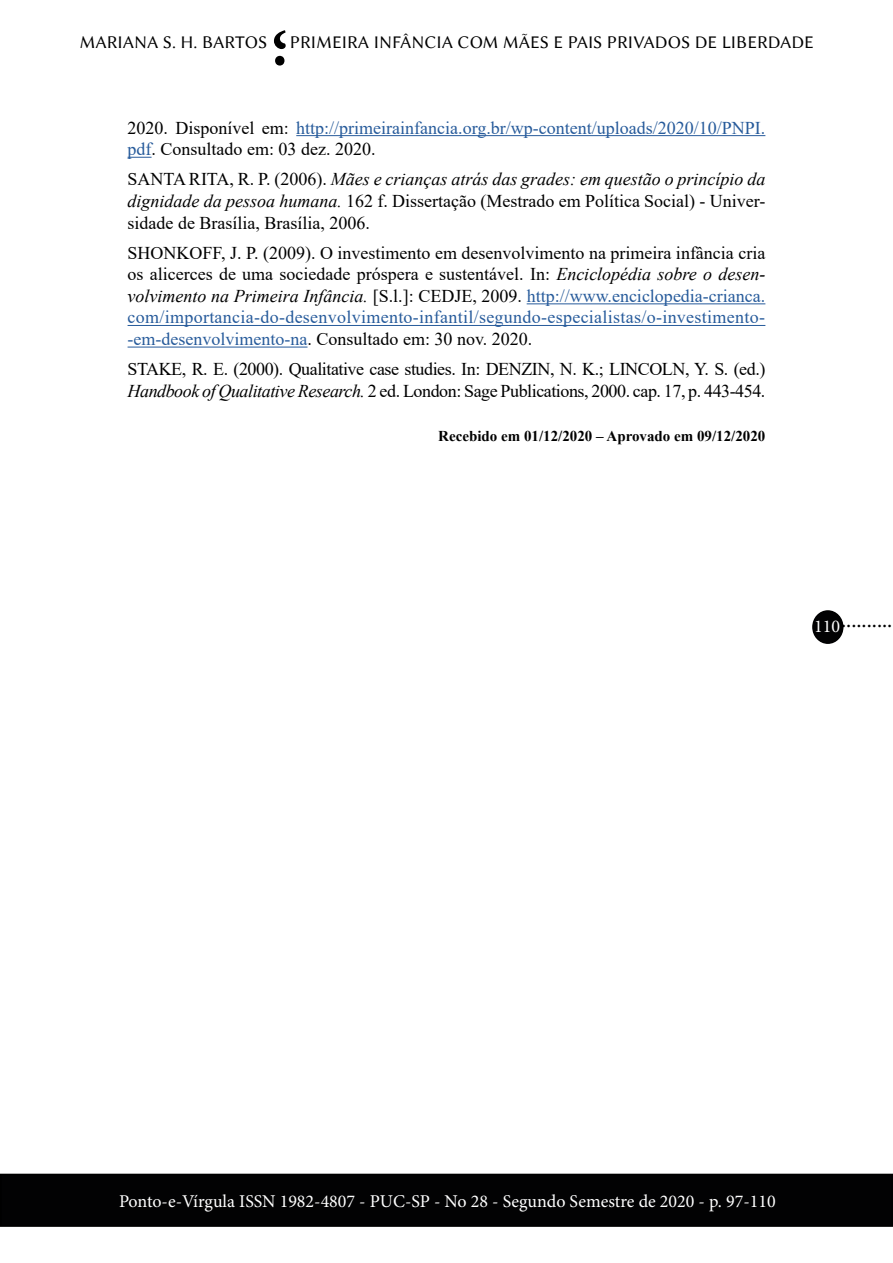
<style>
.page{position:relative;width:893px;height:1263px;background:#fff}
.page>*{position:absolute;margin:0;border:0;box-sizing:border-box;transform-origin:0 0}
.t1{font:700 90px "Adobe Arabic";color:#000}
.t2{font:22.5px "Minion Pro";color:#000}
.t3{font:18px/21.6px "Times New Roman";color:#000;text-align:justify}
.t4{font:18px/21.6px "Times New Roman";letter-spacing:-.025em;color:#000}
.t5{font:18px/21.6px "Times New Roman";color:#275b9b}
.t6{font:18px "Minion Pro";color:#fff}
.t7{font:18px "Linux Biolinum G";color:#000}
.t8{font:700 15px "Times New Roman";color:#000}
.s1{color:#000}
.s2{font-style:italic}
.s3{color:#275b9b}
</style>
<div class="page">
<div style="left:813px;top:611px;width:30px;height:32px;background:#020203;border-radius:50%"></div>
<div style="left:812px;top:610px;width:31px;height:34px;border:2px solid #000;border-radius:50%"></div>
<div style="left:1px;top:1174px;width:891px;height:52px;background:#020203"></div>
<div style="left:0;top:1174px;width:893px;height:53px;border:2px solid #000"></div>
<hr style="left:296px;top:135px;width:469px;height:1px;background:#275b9b">
<svg style="left:128px;top:157px;width:24px;height:1px"></svg>
<hr style="left:527px;top:303px;width:238px;height:1px;background:#275b9b">
<hr style="left:128px;top:325px;width:637px;height:1px;background:#275b9b">
<hr style="left:128px;top:347px;width:179px;height:1px;background:#275b9b">
<h1 class="t1" style="left:288px;top:122px;width:18px;rotate:-180deg">;</h1>
<p class="t7" style="left:80px;top:32px;width:736px">MARIANA S. H. BARTOS PRIMEIRA INFÂNCIA COM MÃES E PAIS PRIVADOS DE LIBERDADE</p>
<p class="t5" style="left:128px;top:116px;width:639px"><span class="s1">2020. Disponível em:</span> http://primeirainfancia.org.br/wp-content/uploads/2020/10/PNPI. pdf<span class="s1">. Consultado em: 03 dez. 2020.</span></p>
<p class="t3" style="left:128px;top:168px;width:639px">SANTA RITA, R. P. (2006). <span class="s2">Mães e crianças atrás das grades: em questão o princípio da dignidade da pessoa humana.</span> 162 f. Dissertação (Mestrado em Política Social) - Univer&shy;sidade de Brasília, Brasília, 2006.</p>
<p class="t3" style="left:128px;top:241px;width:639px">SHONKOFF, J. P. (2009). O investimento em desenvolvimento na primeira infância cria os alicerces de uma sociedade próspera e sustentável. In: <span class="s2">Enciclopédia sobre o desen&shy;volvimento na Primeira Infância.</span> [S.l.]: CEDJE, 2009. <span class="s3">http://www.enciclopedia-crianca. com/importancia-do-desenvolvimento-infantil/segundo-especialistas/o-investimento--em-desenvolvimento-na</span>. Consultado em: 30 nov. 2020.</p>
<p class="t4" style="left:128px;top:358px;width:639px">STAKE, R. E. (2000). Qualitative case studies. In: DENZIN, N. K.; LINCOLN, Y. S. (ed.)<br><span class="s2">Handbook of Qualitative Research.</span> 2 ed. London: Sage Publications, 2000. cap. 17, p. 443-454.</p>
<p class="t8" style="left:438px;top:425px;width:329px">Recebido em 01/12/2020 – Aprovado em 09/12/2020</p>
<p class="t6" style="left:814px;top:614px;width:27px">110</p>
<p class="t2" style="left:841px;top:605px;width:53px">..........</p>
<p class="t6" style="left:119px;top:1189px;width:658px">Ponto-e-Vírgula ISSN 1982-4807 - PUC-SP - No 28 - Segundo Semestre de 2020 - p. 97-110</p>
</div>
